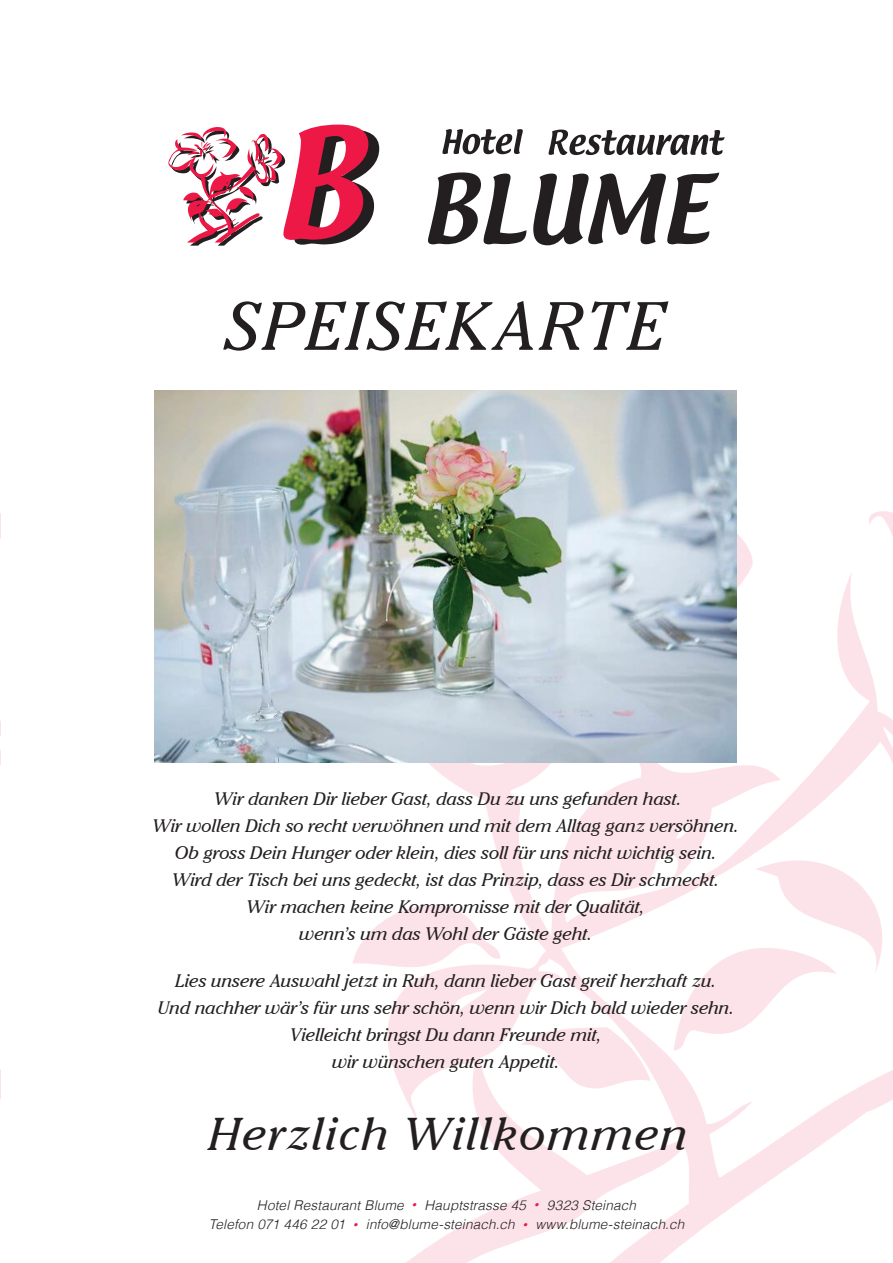
<style>
.page{position:relative;width:893px;height:1263px;background:#fff}
.page>*{position:absolute;margin:0;border:0;box-sizing:border-box;transform-origin:0 0}
.t1{font:italic 67.5px "Cheltenham IT Cby BT";letter-spacing:.03em;color:#231f20}
.t2{font:italic 45.75px "Cheltenham IT Cby BT";letter-spacing:.04em;color:#231f20}
.t3{font:italic 18px "Cheltenham IT Cby BT";letter-spacing:-.005em;color:#231f20}
.t4{font:italic 300 13.5px "Helvetica";letter-spacing:.015em;color:#231f20}
.s1{font-size:9px;color:#ed1845}
</style>
<div class="page">
<svg style="left:239px;top:511px;width:654px;height:752px"></svg>
<svg style="left:737px;top:511px;width:17px;height:152px"></svg>
<svg style="left:521px;top:1027px;width:130px;height:68px"></svg>
<svg style="left:428px;top:172px;width:98px;height:72px"></svg>
<svg style="left:533px;top:173px;width:186px;height:72px"></svg>
<svg style="left:442px;top:129px;width:81px;height:25px"></svg>
<svg style="left:549px;top:130px;width:176px;height:25px"></svg>
<svg style="left:168px;top:125px;width:211px;height:121px"></svg>
<img style="left:154px;top:390px;width:583px;height:372px">
<p class="t1" style="left:226px;top:285px;width:443px">SPEISEKARTE</p>
<p class="t3" style="left:215px;top:788px;width:468px">Wir danken Dir lieber Gast, dass Du zu uns gefunden hast.</p>
<p class="t3" style="left:153px;top:815px;width:587px">Wir wollen Dich so recht verwöhnen und mit dem Alltag ganz versöhnen.</p>
<p class="t3" style="left:175px;top:842px;width:543px">Ob gross Dein Hunger oder klein, dies soll für uns nicht wichtig sein.</p>
<p class="t3" style="left:173px;top:869px;width:548px">Wird der Tisch bei uns gedeckt, ist das Prinzip, dass es Dir schmeckt.</p>
<p class="t3" style="left:247px;top:896px;width:399px">Wir machen keine Kompromisse mit der Qualität,</p>
<p class="t3" style="left:300px;top:923px;width:294px">wenn’s um das Wohl der Gäste geht.</p>
<p class="t3" style="left:175px;top:969px;width:543px">Lies unsere Auswahl jetzt in Ruh, dann lieber Gast greif herzhaft zu.</p>
<p class="t3" style="left:158px;top:996px;width:578px">Und nachher wär’s für uns sehr schön, wenn wir Dich bald wieder sehn.</p>
<p class="t3" style="left:290px;top:1023px;width:313px">Vielleicht bringst Du dann Freunde mit,</p>
<p class="t3" style="left:332px;top:1050px;width:229px">wir wünschen guten Appetit.</p>
<p class="t2" style="left:209px;top:1106px;width:481px">Herzlich Willkommen</p>
<p class="t4" style="left:257px;top:1193px;width:381px">Hotel Restaurant Blume <span class="s1">•</span> Hauptstrasse 45 <span class="s1">•</span> 9323 Steinach</p>
<p class="t4" style="left:209px;top:1213px;width:477px">Telefon 071 446 22 01 <span class="s1">•</span> info@blume-steinach.ch <span class="s1">•</span> www.blume-steinach.ch</p>
</div>
